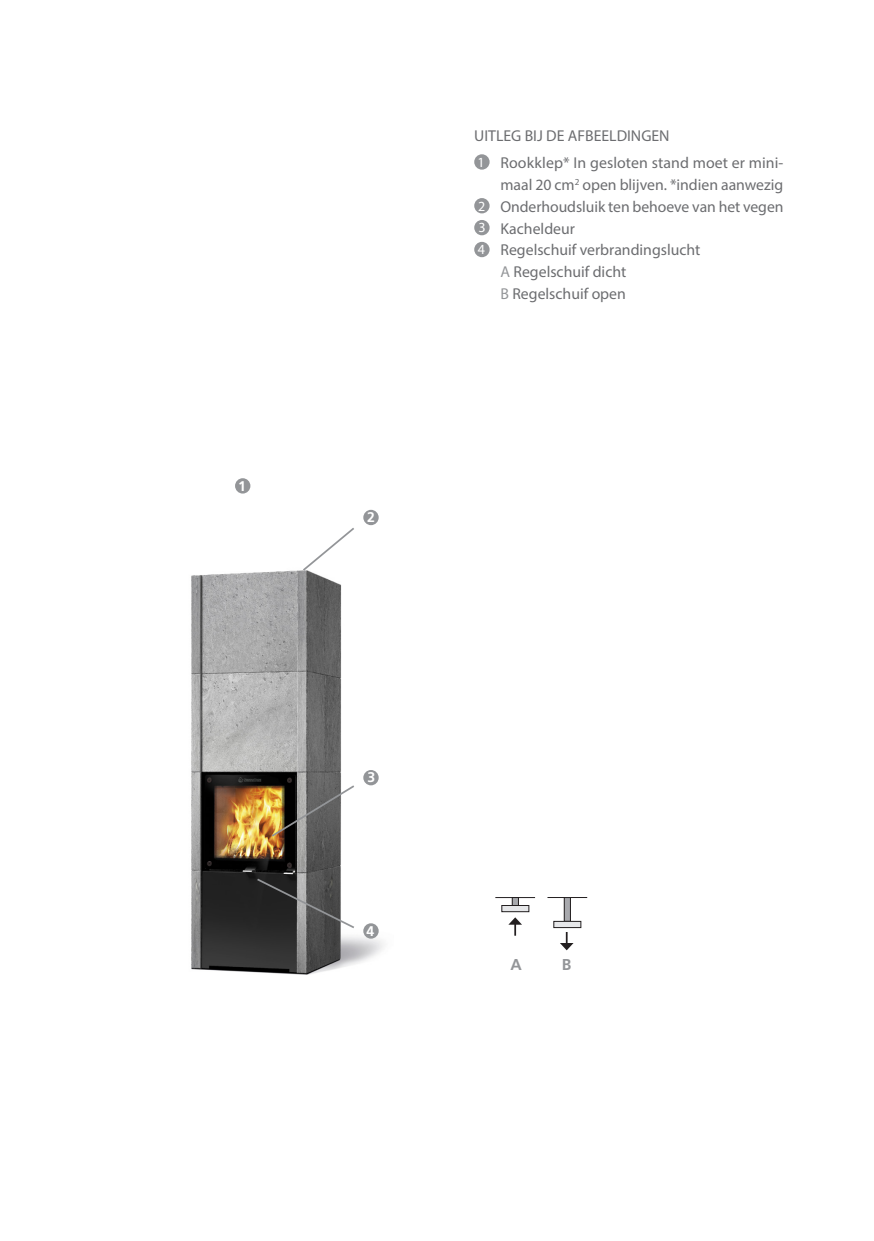
<style>
.page{position:relative;width:874px;height:1241px;background:#fff}
.page>*{position:absolute;margin:0;border:0;box-sizing:border-box;transform-origin:0 0}
.leipis{font:15.75px/21.9px "Myriad Pro";color:#6c6d70}
.PIENI_OTSIKKO{font:15.75px "Myriad Pro";color:#6c6d70}
.t1{font:700 15.75px "Frutiger";color:#939598}
.t2{font:14px "Myriad Pro";color:#fff}
.leipis-2{font:700 14px "Frutiger";color:#fff}
.s1{color:#939598}
</style>
<div class="page">
<div style="left:474px;top:154px;width:15px;height:16px;background:#939598;border-radius:50%"></div>
<div style="left:474px;top:198px;width:15px;height:15px;background:#939598;border-radius:50%"></div>
<div style="left:474px;top:220px;width:15px;height:15px;background:#939598;border-radius:50%"></div>
<div style="left:474px;top:242px;width:15px;height:15px;background:#939598;border-radius:50%"></div>
<img style="left:191px;top:570px;width:193px;height:405px">
<hr style="left:495px;top:897px;width:40px;height:1px;background:#231f20">
<hr style="left:547px;top:896px;width:40px;height:1px;background:#231f20">
<div style="left:512px;top:897px;width:6px;height:8px;background:#a8a9ad"></div>
<div style="left:511px;top:897px;width:7px;height:8px;border:1px solid #231f20"></div>
<div style="left:564px;top:897px;width:6px;height:24px;background:#a8a9ad"></div>
<div style="left:563px;top:897px;width:7px;height:24px;border:1px solid #231f20"></div>
<div style="left:501px;top:905px;width:27px;height:6px;background:#e6e7e9"></div>
<div style="left:501px;top:904px;width:28px;height:8px;border:1px solid #231f20"></div>
<div style="left:553px;top:921px;width:27px;height:6px;background:#e6e7e9"></div>
<div style="left:553px;top:920px;width:28px;height:7px;border:1px solid #231f20"></div>
<div style="left:235px;top:478px;width:15px;height:15px;background:#939598;border-radius:50%"></div>
<svg style="left:301px;top:528px;width:55px;height:44px"></svg>
<div style="left:363px;top:509px;width:15px;height:16px;background:#939598;border-radius:50%"></div>
<svg style="left:270px;top:783px;width:86px;height:55px"></svg>
<div style="left:363px;top:769px;width:15px;height:16px;background:#939598;border-radius:50%"></div>
<svg style="left:255px;top:876px;width:101px;height:53px;background:#616161"></svg>
<div style="left:363px;top:923px;width:15px;height:15px;background:#939598;border-radius:50%"></div>
<svg style="left:508px;top:917px;width:13px;height:18px"></svg>
<svg style="left:560px;top:932px;width:13px;height:18px"></svg>
<p class="leipis-2" style="left:238px;top:477px;width:9px">1</p>
<p class="leipis-2" style="left:367px;top:509px;width:9px">2</p>
<p class="leipis-2" style="left:367px;top:769px;width:9px">3</p>
<p class="leipis-2" style="left:366px;top:922px;width:9px">4</p>
<p class="PIENI_OTSIKKO" style="left:474px;top:126px;width:197px">UITLEG BIJ DE AFBEELDINGEN</p>
<p class="t2" style="left:477px;top:153px;width:9px">1</p>
<p class="leipis" style="left:500px;top:151px;width:284px">Rookklep* In gesloten stand moet er mini&shy;maal 20 cm<sup>2</sup> open blijven. *indien aanwezig</p>
<p class="t2" style="left:478px;top:197px;width:9px">2</p>
<p class="leipis" style="left:500px;top:195px;width:284px">Onderhoudsluik ten behoeve van het vegen</p>
<p class="t2" style="left:478px;top:219px;width:9px">3</p>
<p class="leipis" style="left:500px;top:217px;width:76px">Kacheldeur</p>
<p class="t2" style="left:477px;top:241px;width:9px">4</p>
<p class="leipis" style="left:500px;top:239px;width:201px">Regelschuif verbrandingslucht</p>
<p class="leipis" style="left:500px;top:261px;width:127px"><span class="s1">A</span> Regelschuif dicht</p>
<p class="leipis" style="left:500px;top:283px;width:127px"><span class="s1">B</span> Regelschuif open</p>
<p class="t1" style="left:510px;top:954px;width:13px">A</p>
<p class="t1" style="left:561px;top:954px;width:11px">B</p>
</div>
